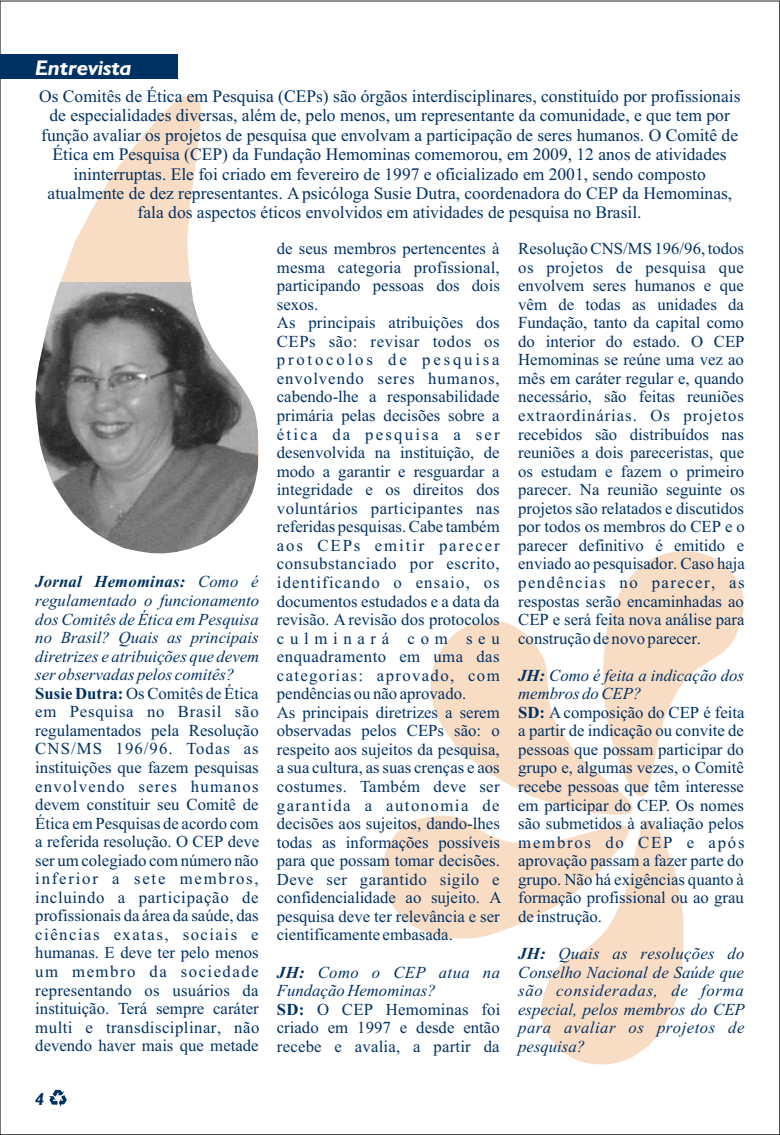
<style>
.page{position:relative;width:780px;height:1135px;background:#fff}
.page>*{position:absolute;margin:0;border:0;box-sizing:border-box;transform-origin:0 0}
.t1{font:italic 700 21.25px "Humanst 521 BT";color:#fff;scale:1.05 1}
.t2{font:17.5px/19.4px "Times New Roman";color:#003163;text-align:center}
.t3{font:italic 700 17.5px "Humanst 521 BT";color:#003163}
.t4{font:16.75px/18.5px "Times New Roman";color:#003163}
.t5{font:italic 16.75px/18.5px "Times New Roman";color:#003163;text-align:justify}
.s1{font-weight:700;font-style:italic}
.s2{font-style:italic}
.s3{font-weight:700}
</style>
<div class="page">
<svg style="left:49px;top:1090px;width:18px;height:17px"></svg>
<svg style="left:431px;top:621px;width:202px;height:194px;fill:#f9dcc4"></svg>
<svg style="left:382px;top:816px;width:302px;height:249px"></svg>
<svg style="left:603px;top:551px;width:141px;height:245px"></svg>
<svg style="left:60px;top:95px;width:199px;height:370px"></svg>
<img style="left:35px;top:283px;width:223px;height:270px">
<div style="left:0;top:55px;width:177px;height:24px;background:#003163"></div>
<p class="t1" style="left:35px;top:58px;width:93px">Entrevista</p>
<p class="t2" style="left:39px;top:88px;width:703px">Os Comitês de Ética em Pesquisa (CEPs) são órgãos interdisciplinares, constituído por profissionais de especialidades diversas, além de, pelo menos, um representante da comunidade, e que tem por função avaliar os projetos de pesquisa que envolvam a participação de seres humanos. O Comitê de Ética em Pesquisa (CEP) da Fundação Hemominas comemorou, em 2009, 12 anos de atividades ininterruptas. Ele foi criado em fevereiro de 1997 e oficializado em 2001, sendo composto atualmente de dez representantes. A psicóloga Susie Dutra, coordenadora do CEP da Hemominas, fala dos aspectos éticos envolvidos em atividades de pesquisa no Brasil.</p>
<p class="t4" style="left:35px;top:574px;width:226px"><span class="s1">Jornal Hemominas:</span> <span class="s2">Como é regulamentado o funcionamento dos Comitês de Ética em Pesquisa no Brasil? Quais as principais diretrizes e atribuições que devem ser observadas pelos comitês?<br></span><span class="s3">Susie Dutra:</span> Os Comitês de Ética em Pesquisa no Brasil são regulamentados pela Resolução<br>CNS/MS 196/96. Todas as instituições que fazem pesquisas envolvendo seres humanos devem constituir seu Comitê de<br>Ética em Pesquisas de acordo com a referida resolução. O CEP deve ser um colegiado com número não inferior a sete membros, incluindo a participação de profissionais da área da saúde, das ciências exatas, sociais e humanas. E deve ter pelo menos um membro da sociedade representando os usuários da instituição. Terá sempre caráter multi e transdisciplinar, não devendo haver mais que metade</p>
<p class="t3" style="left:35px;top:1092px;width:11px">4</p>
<p class="t4" style="left:277px;top:241px;width:226px">de seus membros pertencentes à mesma categoria profissional, participando pessoas dos dois sexos.<br>As principais atribuições dos<br>CEPs são: revisar todos os protocolos de pesquisa envolvendo seres humanos, cabendo-lhe a responsabilidade primária pelas decisões sobre a ética da pesquisa a ser desenvolvida na instituição, de modo a garantir e resguardar a integridade e os direitos dos voluntários participantes nas referidas pesquisas. Cabe também aos CEPs emitir parecer consubstanciado por escrito, identificando o ensaio, os documentos estudados e a data da revisão. A revisão dos protocolos culminará com seu enquadramento em uma das categorias: aprovado, com pendências ou não aprovado.<br>As principais diretrizes a serem observadas pelos CEPs são: o respeito aos sujeitos da pesquisa, a sua cultura, as suas crenças e aos costumes. Também deve ser garantida a autonomia de decisões aos sujeitos, dando-lhes todas as informações possíveis para que possam tomar decisões.<br>Deve ser garantido sigilo e confidencialidade ao sujeito. A pesquisa deve ter relevância e ser cientificamente embasada.</p>
<p class="t4" style="left:277px;top:964px;width:225px"><span class="s1">JH:</span> <span class="s2">Como o CEP atua na<br>Fundação Hemominas?<br></span><span class="s3">SD:</span> O CEP Hemominas foi criado em 1997 e desde então recebe e avalia, a partir da</p>
<p class="t4" style="left:518px;top:241px;width:228px;text-align:justify">Resolução CNS/MS 196/96, todos os projetos de pesquisa que envolvem seres humanos e que vêm de todas as unidades da Fundação, tanto da capital como do interior do estado. O CEP Hemominas se reúne uma vez ao mês em caráter regular e, quando necessário, são feitas reuniões extraordinárias. Os projetos recebidos são distribuídos nas reuniões a dois pareceristas, que os estudam e fazem o primeiro parecer. Na reunião seguinte os projetos são relatados e discutidos por todos os membros do CEP e o parecer definitivo é emitido e enviado ao pesquisador. Caso haja pendências no parecer, as respostas serão encaminhadas ao CEP e será feita nova análise para construção de novo parecer.</p>
<p class="t4" style="left:518px;top:667px;width:228px"><span class="s1">JH:</span> <span class="s2">Como é feita a indicação dos membros do CEP?<br></span><span class="s3">SD:</span> A composição do CEP é feita a partir de indicação ou convite de pessoas que possam participar do grupo e, algumas vezes, o Comitê recebe pessoas que têm interesse em participar do CEP. Os nomes são submetidos à avaliação pelos membros do CEP e após aprovação passam a fazer parte do grupo. Não há exigências quanto à formação profissional ou ao grau de instrução.</p>
<p class="t5" style="left:518px;top:946px;width:228px"><span class="s3">JH:</span> Quais as resoluções do Conselho Nacional de Saúde que são consideradas, de forma especial, pelos membros do CEP para avaliar os projetos de pesquisa?</p>
</div>
